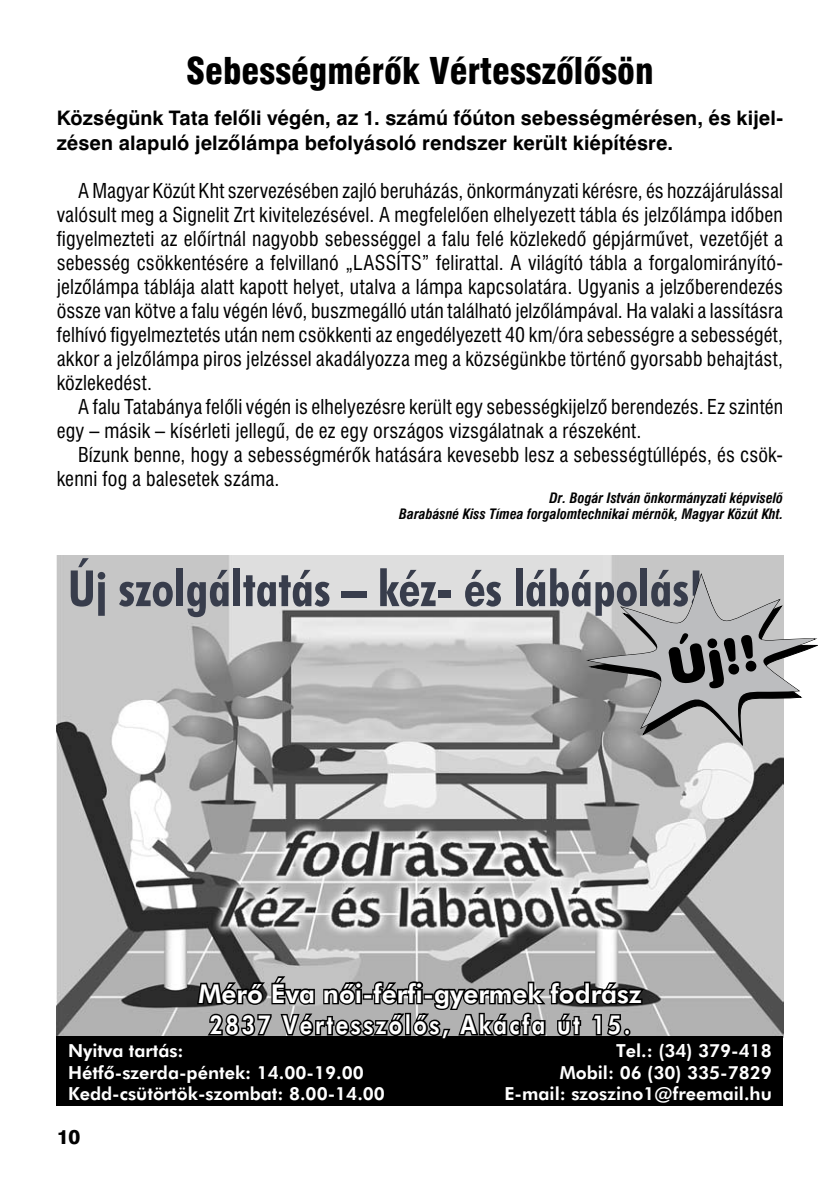
<style>
.page{position:relative;width:840px;height:1191px;background:#fff}
.page>*{position:absolute;margin:0;border:0;box-sizing:border-box;transform-origin:0 0}
.t1{font:50.4px "Swiss 721 Blk Rd PFL";color:#000}
.t2{font:700 50px "Futura Cn PFL";color:#383d4c}
.t3{font:36px "Swiss 721 Blk Cn PFL";color:#000}
.t4{font:26px/31.2px "Futura Hv PFL";color:#fff;text-align:center}
.t5{font:20px/24px "Swiss 721 Cn PFL";letter-spacing:.01em;color:#000}
.t6{font:700 20px/24.4px "Swiss 721 PFL";letter-spacing:.01em;color:#000}
.t7{font:20px "Swiss 721 Hv PFL";color:#000}
.t8{font:18px/21.6px "Futura Hv PFL";color:#fff;text-align:right}
.t9{font:italic 700 14px/16.8px "Swiss 721 Cn PFL";color:#000;text-align:right}
</style>
<div class="page">
<img style="left:57px;top:556px;width:725px;height:480px">
<div style="left:57px;top:1036px;width:725px;height:70px;background:#000"></div>
<svg style="left:195px;top:951px;width:451px;height:85px;background:#787878"></svg>
<div style="left:623px;top:1028px;width:7px;height:8px;border:3px solid #000;border-radius:50%"></div>
<svg style="left:588px;top:574px;width:228px;height:171px;background:#b4b4b5"></svg>
<h3 class="t3" style="left:186px;top:49px;width:468px">Sebességmérők Vértesszőlősön</h3>
<p class="t6" style="left:57px;top:106px;width:727px">Községünk Tata felőli végén, az 1. számú főúton sebességmérésen, és kijel&shy;zésen alapuló jelzőlámpa befolyásoló rendszer került kiépítésre.</p>
<p class="t5" style="left:57px;top:178px;width:727px;text-align:justify;text-indent:21px">A Magyar Közút Kht szervezésében zajló beruházás, önkormányzati kérésre, és hozzájárulással valósult meg a Signelit Zrt kivitelezésével. A megfelelően elhelyezett tábla és jelzőlámpa időben figyelmezteti az előírtnál nagyobb sebességgel a falu felé közlekedő gépjárművet, vezetőjét a sebesség csökkentésére a felvillanó „LASSÍTS” felirattal. A világító tábla a forgalomirányító&shy;jelzőlámpa táblája alatt kapott helyet, utalva a lámpa kapcsolatára. Ugyanis a jelzőberendezés össze van kötve a falu végén lévő, buszmegálló után található jelzőlámpával. Ha valaki a lassításra felhívó figyelmeztetés után nem csökkenti az engedélyezett 40 km/óra sebességre a sebességét, akkor a jelzőlámpa piros jelzéssel akadályozza meg a községünkbe történő gyorsabb behajtást, közlekedést.</p>
<p class="t5" style="left:57px;top:394px;width:727px;text-indent:21px">A falu Tatabánya felőli végén is elhelyezésre került egy sebességkijelző berendezés. Ez szintén egy – másik – kísérleti jellegű, de ez egy országos vizsgálatnak a részeként.</p>
<p class="t5" style="left:57px;top:442px;width:727px;text-indent:21px">Bízunk benne, hogy a sebességmérők hatására kevesebb lesz a sebességtúllépés, és csök&shy;kenni fog a balesetek száma.</p>
<p class="t9" style="left:399px;top:489px;width:385px">Dr. Bogár István önkormányzati képviselő<br>Barabásné Kiss Tímea forgalomtechnikai mérnök, Magyar Közút Kht.</p>
<h2 class="t2" style="left:68px;top:558px;width:636px">Új szolgáltatás – kéz- és lábápolás!</h2>
<h1 class="t1" style="left:662px;top:637px;width:93px;rotate:-10deg">Új!!</h1>
<h3 class="t4" style="left:198px;top:977px;width:444px">Mérő Éva nõi-férfi-gyermek fodrász<br>2837 Vértesszõlõs, Akácfa út 15.</h3>
<p class="t8" style="left:504px;top:1039px;width:269px">Tel.: (34) 379-418<br>Mobil: 06 (30) 335-7829<br>E-mail: szoszino1@freemail.hu</p>
<p class="t8" style="left:68px;top:1039px;width:318px;text-align:left">Nyitva tartás:<br>Hétfõ-szerda-péntek: 14.00-19.00<br>Kedd-csütörtök-szombat: 8.00-14.00</p>
<p class="t7" style="left:57px;top:1124px;width:25px">10</p>
</div>
